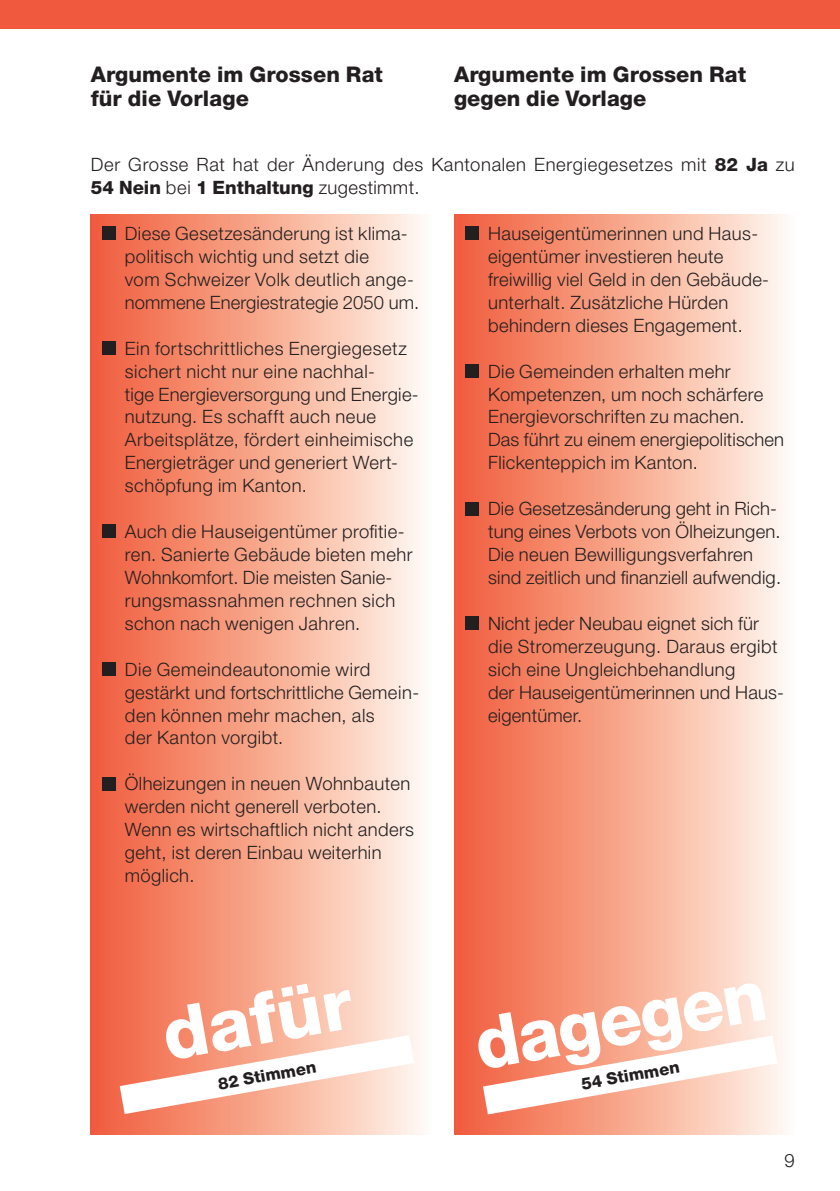
<style>
.page{position:relative;width:840px;height:1191px;background:#fff}
.page>*{position:absolute;margin:0;border:0;box-sizing:border-box;transform-origin:0 0}
.t1{font:800 72px "Helvetica Neue LT Pro";color:#fff}
.t2{font:800 21.6px "Helvetica Neue LT Pro";letter-spacing:.005em;color:#231f20}
.t3{font:300 18.4px/23px "Helvetica Neue LT Pro";letter-spacing:.02em;color:#231f20}
.t4{font:800 16.6px "Helvetica Neue LT Pro";color:#231f20}
.s1{font-weight:800}
</style>
<div class="page">
<div style="left:0;top:0;width:839px;height:28px;background:#f0593e"></div>
<div style="left:91px;top:215px;width:340px;height:919px;background:linear-gradient(to right,#f05a36,#fff9ee)"></div>
<div style="left:454px;top:215px;width:340px;height:919px;background:linear-gradient(to right,#f05a36,#fff9ee)"></div>
<div style="left:465px;top:616px;width:13px;height:14px;background:#231f20"></div>
<div style="left:465px;top:502px;width:13px;height:13px;background:#231f20"></div>
<div style="left:465px;top:364px;width:13px;height:13px;background:#231f20"></div>
<div style="left:465px;top:227px;width:13px;height:13px;background:#231f20"></div>
<div style="left:102px;top:777px;width:13px;height:13px;background:#231f20"></div>
<div style="left:102px;top:662px;width:13px;height:13px;background:#231f20"></div>
<div style="left:102px;top:525px;width:13px;height:13px;background:#231f20"></div>
<div style="left:102px;top:341px;width:13px;height:14px;background:#231f20"></div>
<div style="left:102px;top:227px;width:13px;height:13px;background:#231f20"></div>
<svg style="left:90px;top:1016px;width:341px;height:117px"></svg>
<svg style="left:454px;top:1016px;width:340px;height:117px"></svg>
<h2 class="t2" style="left:91px;top:61px;width:293px">Argumente im Grossen Rat</h2>
<h2 class="t2" style="left:454px;top:61px;width:293px">Argumente im Grossen Rat</h2>
<h2 class="t2" style="left:91px;top:85px;width:159px">für die Vorlage</h2>
<h2 class="t2" style="left:454px;top:85px;width:193px">gegen die Vorlage</h2>
<p class="t3" style="left:91px;top:153px;width:705px">Der Grosse Rat hat der Änderung des Kantonalen Energiegesetzes mit <span class="s1">82 Ja</span> zu<br><span class="s1">54 Nein</span> bei <span class="s1">1 Enthaltung</span> zugestimmt.</p>
<p class="t3" style="left:125px;top:222px;width:296px">Diese Gesetzesänderung ist klima&shy;politisch wichtig und setzt die<br>vom Schweizer Volk deutlich ange&shy;nommene Energiestrategie 2050 um.</p>
<p class="t3" style="left:125px;top:336px;width:295px">Ein fortschrittliches Energiegesetz sichert nicht nur eine nachhal-<br>tige Energieversorgung und Energie&shy;nutzung. Es schafft auch neue Arbeitsplätze, fördert einheimische Energieträger und generiert Wert&shy;schöpfung im Kanton.</p>
<p class="t3" style="left:125px;top:519px;width:289px">Auch die Hauseigentümer proftie&shy;ren. Sanierte Gebäude bieten mehr<br>Wohnkomfort. Die meisten Sanie&shy;rungsmassnahmen rechnen sich schon nach wenigen Jahren.</p>
<p class="t3" style="left:125px;top:657px;width:296px">Die Gemeindeautonomie wird gestärkt und fortschrittliche Gemein&shy;den können mehr machen, als<br>der Kanton vorgibt.</p>
<p class="t3" style="left:125px;top:772px;width:290px">Ölheizungen in neuen Wohnbauten werden nicht generell verboten.<br>Wenn es wirtschaftlich nicht anders geht, ist deren Einbau weiterhin möglich.</p>
<p class="t3" style="left:488px;top:222px;width:282px">Hauseigentümerinnen und Haus&shy;eigentümer investieren heute freiwillig viel Geld in den Gebäude&shy;unterhalt. Zusätzliche Hürden behindern dieses Engagement.</p>
<p class="t3" style="left:488px;top:359px;width:297px">Die Gemeinden erhalten mehr<br>Kompetenzen, um noch schärfere<br>Energievorschriften zu machen.<br>Das führt zu einem energiepolitischen<br>Flickenteppich im Kanton.</p>
<p class="t3" style="left:488px;top:497px;width:294px">Die Gesetzesänderung geht in Rich&shy;tung eines Verbots von Ölheizungen.<br>Die neuen Bewilligungsverfahren sind zeitlich und fnanziell aufwendig.</p>
<p class="t3" style="left:488px;top:611px;width:297px">Nicht jeder Neubau eignet sich für die Stromerzeugung. Daraus ergibt sich eine Ungleichbehandlung<br>der Hauseigentümerinnen und Haus&shy;eigentümer.</p>
<p class="t1" style="left:156px;top:993px;width:192px;rotate:-10deg">dafür</p>
<p class="t1" style="left:468px;top:1002px;width:295px;rotate:-10deg">dagegen</p>
<p class="t4" style="left:216px;top:1074px;width:101px;rotate:-10deg">82 Stimmen</p>
<p class="t4" style="left:579px;top:1074px;width:101px;rotate:-10deg">54 Stimmen</p>
<p class="t3" style="left:783px;top:1148px;width:12px">9</p>
</div>
